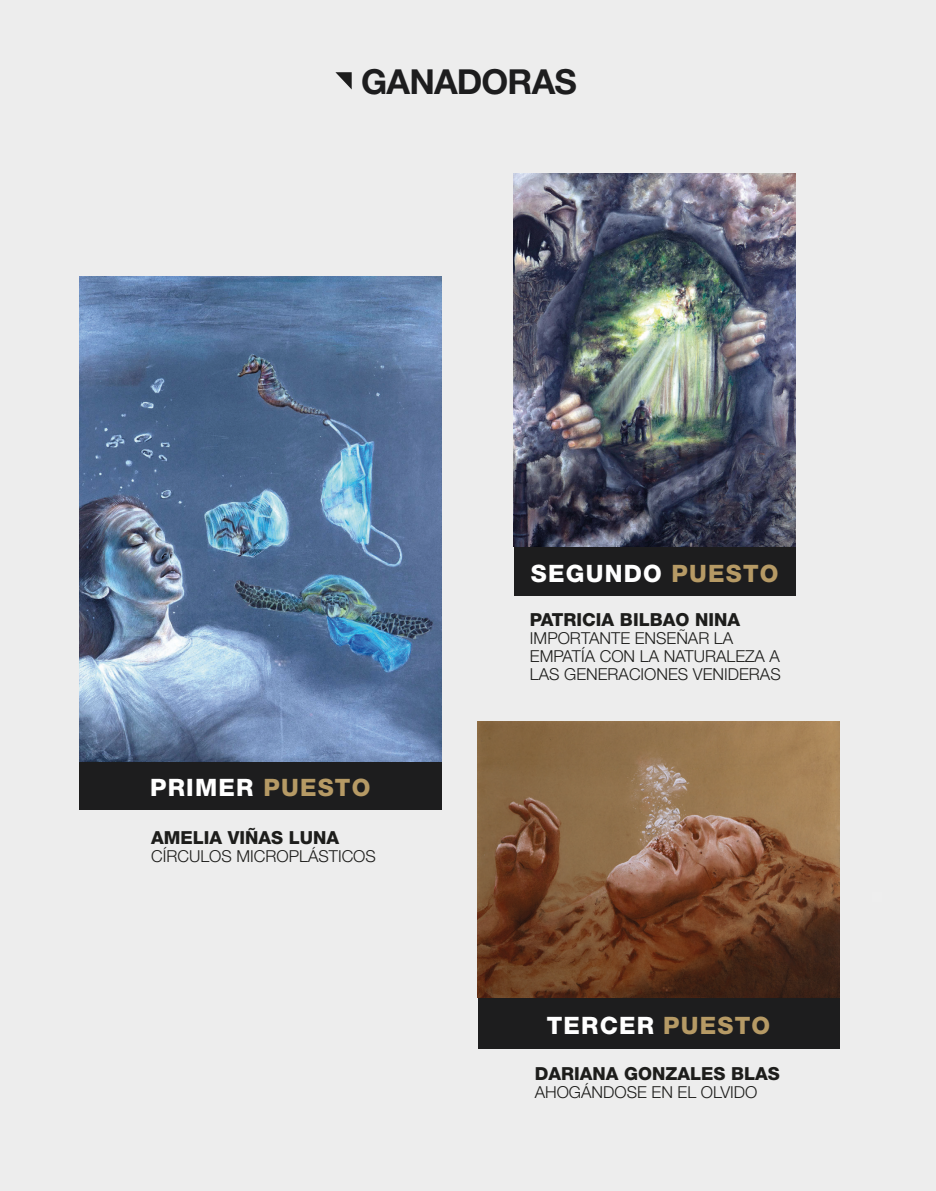
<style>
.page{position:relative;width:936px;height:1191px;background:#fff}
.page>*{position:absolute;margin:0;border:0;box-sizing:border-box;transform-origin:0 0}
.t1{font:700 34.5px "Helvetica Neue LT Std";letter-spacing:-.025em;color:#1d1d1e}
.t2{font:800 24px "Helvetica Neue LT Std";letter-spacing:.05em;color:#fff}
.t3{font:800 18px "Helvetica Neue LT Std";color:#1d1d1b}
.t4{font:300 16.5px/18px "Helvetica Neue LT Std";color:#1d1d1b}
.s1{color:#b69a65}
</style>
<div class="page">
<div style="left:0;top:0;width:935px;height:1191px;background:#ededed"></div>
<div style="left:79px;top:758px;width:362px;height:52px;background:#1d1d1e"></div>
<div style="left:478px;top:996px;width:361px;height:52px;background:#1d1d1e"></div>
<div style="left:513px;top:545px;width:282px;height:51px;background:#1d1d1e"></div>
<img style="left:79px;top:277px;width:362px;height:484px">
<img style="left:513px;top:173px;width:282px;height:373px">
<img style="left:478px;top:721px;width:361px;height:277px">
<svg style="left:335px;top:72px;width:16px;height:17px"></svg>
<p class="t1" style="left:361px;top:60px;width:217px">GANADORAS</p>
<p class="t2" style="left:531px;top:559px;width:249px">SEGUNDO <span class="s1">PUESTO</span></p>
<p class="t2" style="left:150px;top:772px;width:222px">PRIMER <span class="s1">PUESTO</span></p>
<p class="t3" style="left:151px;top:826px;width:190px">AMELIA VIÑAS LUNA</p>
<p class="t4" style="left:151px;top:846px;width:226px">CÍRCULOS MICROPLÁSTICOS</p>
<p class="t3" style="left:530px;top:609px;width:212px">PATRICIA BILBAO NINA</p>
<p class="t4" style="left:530px;top:629px;width:205px">IMPORTANTE ENSEÑAR LA</p>
<p class="t4" style="left:530px;top:647px;width:252px">EMPATÍA CON LA NATURALEZA A<br>LAS GENERACIONES VENIDERAS</p>
<p class="t2" style="left:546px;top:1010px;width:225px">TERCER <span class="s1">PUESTO</span></p>
<p class="t3" style="left:534px;top:1062px;width:247px">DARIANA GONZALES BLAS</p>
<p class="t4" style="left:534px;top:1082px;width:224px">AHOGÁNDOSE EN EL OLVIDO</p>
</div>
